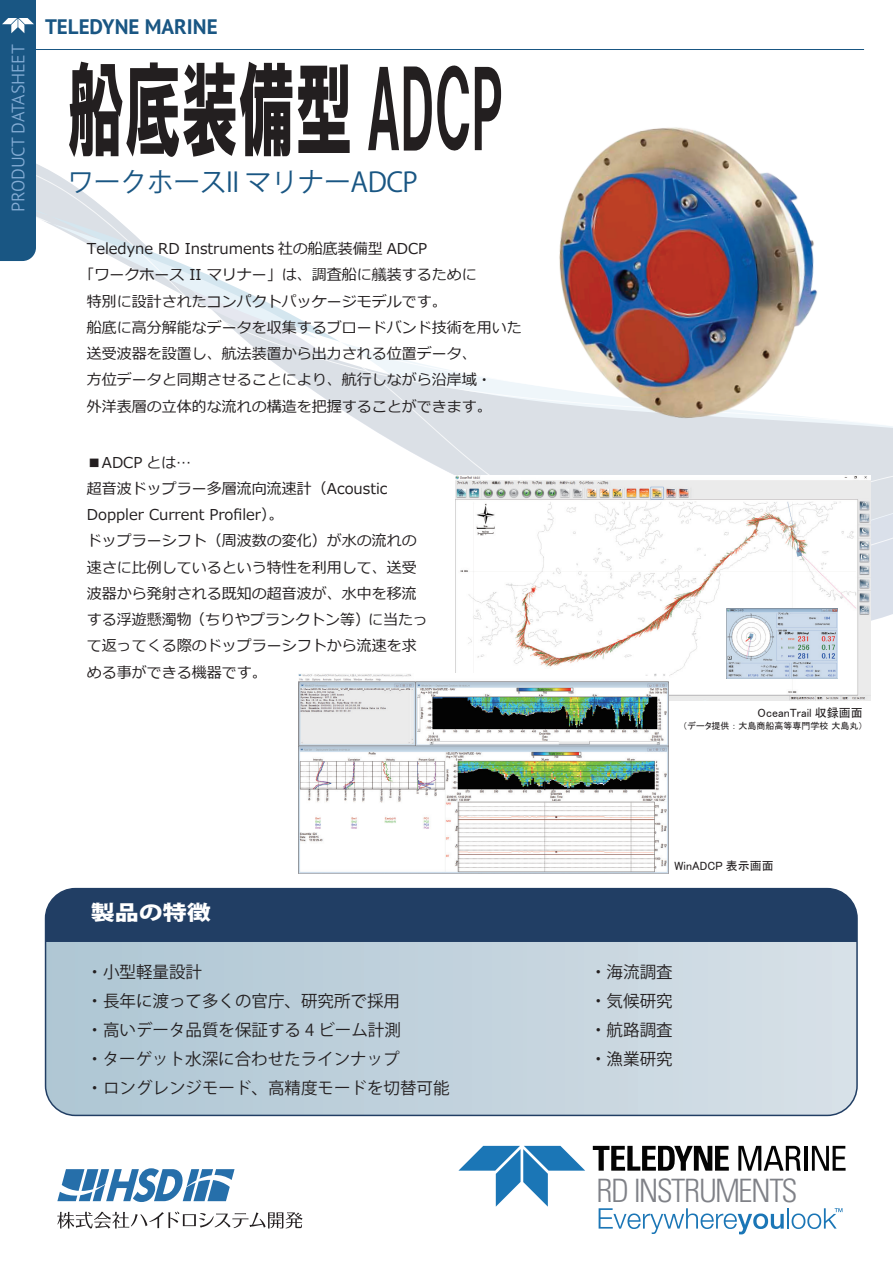
<style>
.page{position:relative;width:893px;height:1263px;background:#fff}
.page>*{position:absolute;margin:0;border:0;box-sizing:border-box;transform-origin:0 0}
.t1{font:103.5px "HGP Soei Kakugothic UB";color:#231f20;scale:.55 1}
.t2{font:300 condensed 32.25px "Univers";letter-spacing:-.05em;color:#7f8187}
.t3{font:27px "Koz Go Pr 6 N";letter-spacing:-.02em;color:#195683}
.t4{font:700 21px "PT Sans Pro";color:#195683}
.t5{font:800 20.4px "Koz Go Pr 6 N";color:#fff;scale:1.18 1}
.t6{font:300 18px "PT Sans Pro";letter-spacing:-.01em;color:#85add5}
.t7{font:16.5px/28.8px "Koz Go Pr 6 N";color:#231f20;text-align:justify}
.t8{font:15px/26.2px "Meiryo";color:#231f20}
.t9{font:12px "MS P Gothic";color:#231f20}
.t10{font:9px "MS P Gothic";color:#231f20}
</style>
<div class="page">
<svg style="left:871px;top:566px;width:22px;height:55px"></svg>
<svg style="left:248px;top:342px;width:70px;height:52px"></svg>
<svg style="left:318px;top:343px;width:575px;height:223px"></svg>
<svg style="left:0;top:0;width:339px;height:342px"></svg>
<hr style="left:36px;top:49px;width:828px;height:1px;background:#195683">
<svg style="left:57px;top:1168px;width:178px;height:34px"></svg>
<svg style="left:57px;top:1211px;width:245px;height:17px"></svg>
<svg style="left:599px;top:1208px;width:185px;height:26px"></svg>
<hr style="left:787px;top:1208px;width:2px;height:20px;background:#1b76b6">
<svg style="left:792px;top:1208px;width:50px;height:21px"></svg>
<svg style="left:593px;top:1146px;width:136px;height:25px"></svg>
<svg style="left:738px;top:1146px;width:63px;height:25px"></svg>
<hr style="left:804px;top:1146px;width:3px;height:25px;background:#030303">
<svg style="left:812px;top:1146px;width:34px;height:25px"></svg>
<svg style="left:458px;top:1146px;width:127px;height:61px"></svg>
<img style="left:482px;top:127px;width:408px;height:358px">
<div style="left:46px;top:889px;width:811px;height:53px;background:#213e64"></div>
<svg style="left:46px;top:942px;width:809px;height:173px;background:#c2d2dd"></svg>
<div style="left:45px;top:888px;width:813px;height:228px;border:2px solid #213e64;border-radius:30px"></div>
<img style="left:456px;top:475px;width:415px;height:225px">
<img style="left:726px;top:608px;width:111px;height:70px">
<img style="left:299px;top:673px;width:369px;height:200px">
<p class="t6" style="left:7px;top:212px;width:169px;rotate:-90deg">PRODUCT DATASHEET</p>
<h3 class="t4" style="left:45px;top:13px;width:174px">TELEDYNE MARINE</h3>
<h1 class="t1" style="left:68px;top:58px;width:794px">船底装備型 ADCP</h1>
<h3 class="t3" style="left:68px;top:167px;width:352px">ワークホースII マリナーADCP</h3>
<p class="t8" style="left:87px;top:236px;width:342px">Teledyne RD Instruments 社の船底装備型 ADCP</p>
<p class="t8" style="left:79px;top:263px;width:399px">「ワークホース II マリナー」は、調査船に艤装するために</p>
<p class="t8" style="left:87px;top:289px;width:362px">特別に設計されたコンパクトパッケージモデルです。</p>
<p class="t8" style="left:87px;top:315px;width:437px">船底に高分解能なデータを収集するブロードバンド技術を用いた</p>
<p class="t8" style="left:87px;top:341px;width:392px">送受波器を設置し、航法装置から出力される位置データ、</p>
<p class="t8" style="left:87px;top:368px;width:407px">方位データと同期させることにより、航行しながら沿岸域・</p>
<p class="t8" style="left:87px;top:394px;width:407px">外洋表層の立体的な流れの構造を把握することができます。</p>
<p class="t8" style="left:87px;top:450px;width:343px">■ADCP とは…<br>超音波ドップラー多層流向流速計（Acoustic<br>Doppler Current Profiler）。<br>ドップラーシフト（周波数の変化）が水の流れの速さに比例しているという特性を利用して、送受波器から発射される既知の超音波が、水中を移流する浮遊懸濁物（ちりやプランクトン等）に当たって返ってくる際のドップラーシフトから流速を求める事ができる機器です。</p>
<h3 class="t5" style="left:91px;top:901px;width:103px">製品の特徴</h3>
<p class="t7" style="left:87px;top:958px;width:364px;text-align:left">・小型軽量設計<br>・長年に渡って多くの官庁、研究所で採用<br>・高いデータ品質を保証する 4 ビーム計測<br>・ ターゲット水深に合わせたラインナップ<br>・ロングレンジモード、高精度モードを切替可能</p>
<p class="t9" style="left:758px;top:706px;width:107px">OceanTrail 収録画面</p>
<p class="t10" style="left:683px;top:721px;width:181px">（データ提供：大島商船高等専門学校 大島丸）</p>
<p class="t9" style="left:675px;top:859px;width:101px">WinADCP 表示画面</p>
<p class="t7" style="left:590px;top:958px;width:84px">・海流調査・気候研究・航路調査・漁業研究</p>
<h2 class="t2" style="left:596px;top:1171px;width:203px">RD INSTRUMENTS</h2>
</div>
